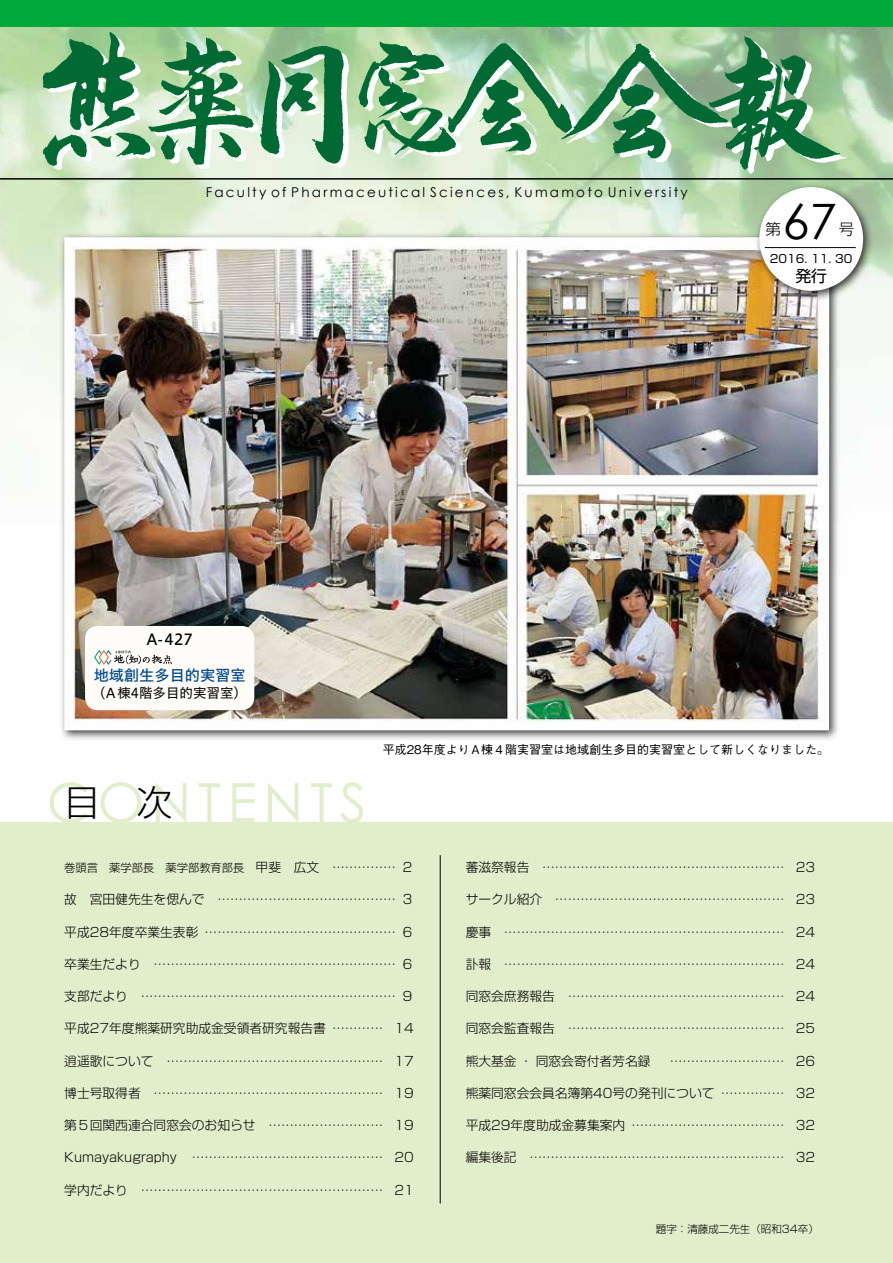
<style>
.page{position:relative;width:893px;height:1263px;background:#fff}
.page>*{position:absolute;margin:0;border:0;box-sizing:border-box;transform-origin:0 0}
.t1{font:54px "Century Gothic";letter-spacing:.125em;color:#e1eecb}
.t2{font:48.75px "Century Gothic";color:#000}
.t3{font:300 36px "Shin Go Pro";color:#000}
.t4{font:15.9px "Shin Go Pro";color:#000}
.t5{font:300 15.6px "Shin Go Pro";color:#000}
.t6{font:15.15px "Hiragino UD Sans Std N W5";color:#00478b}
.t7{font:15.15px "Hiragino UD Sans Std N W5";color:#000}
.t8{font:13.5px "Century Gothic";letter-spacing:.165em;color:#000}
.t9{font:13.5px "Hiragino UD Sans Std N W4";color:#000}
.t10{font:300 12.75px "Shin Go Pro";color:#000}
.t11{font:500 12px "Gothic BBB Pro";color:#000}
.t12{font:11.4px "Shin Go Pro";color:#000}
.t13{font:300 11.25px "Shin Go Pro";color:#000}
.t14{font:300 10.5px "Shin Go Pro";color:#000}
.s1{font-size:12.75px}
</style>
<div class="page">
<div style="left:0;top:822px;width:893px;height:441px;background:#e1eecb"></div>
<hr style="left:0;top:178px;width:893px;height:1px;background:#000">
<hr style="left:0;top:179px;width:893px;height:1px;background:#000">
<div style="left:0;top:0;width:893px;height:27px;background:#00a73b"></div>
<img style="left:42px;top:30px;width:806px;height:148px">
<img style="left:37px;top:27px;width:806px;height:146px">
<hr style="left:440px;top:855px;width:1px;height:348px;background:#000">
<div style="left:59px;top:232px;width:781px;height:509px;background:#000;opacity:.75"></div>
<img style="left:68px;top:241px;width:757px;height:485px">
<div style="left:64px;top:237px;width:765px;height:493px;border:3px solid #fff"></div>
<div style="left:754px;top:182px;width:120px;height:120px;background:#000;opacity:.75"></div>
<div style="left:759px;top:187px;width:104px;height:104px;background:#fff;border-radius:50%"></div>
<hr style="left:765px;top:247px;width:91px;height:1px;background:#000">
<div style="left:85px;top:626px;width:169px;height:84px;background:#fdfcf8;border-radius:13px"></div>
<svg style="left:94px;top:650px;width:78px;height:15px"></svg>
<p class="t8" style="left:206px;top:182px;width:483px">Faculty of Pharmaceutical Sciences, Kumamoto University</p>
<h2 class="t2" style="left:782px;top:187px;width:56px">67</h2>
<p class="t5" style="left:766px;top:217px;width:17px">第</p>
<p class="t5" style="left:839px;top:217px;width:17px">号</p>
<p class="t12" style="left:770px;top:249px;width:84px">2016. 11. 30</p>
<p class="t4" style="left:795px;top:263px;width:33px">発行</p>
<p class="t7" style="left:146px;top:628px;width:48px">A-427</p>
<p class="t6" style="left:94px;top:664px;width:153px">地域創生多目的実習室</p>
<p class="t9" style="left:92px;top:683px;width:156px">（A棟4階多目的実習室）</p>
<p class="t11" style="left:383px;top:739px;width:448px">平成28年度よりA棟４階実習室は地域創生多目的実習室として新しくなりました。</p>
<h1 class="t1" style="left:47px;top:765px;width:321px">CONTENTS</h1>
<p class="t13" style="left:64px;top:858px;width:351px">巻頭言　薬学部長　薬学部教育部長　<span class="s1">甲斐　広文 …………… ２</span></p>
<p class="t10" style="left:64px;top:889px;width:351px">故　宮田健先生を偲んで …………………………………… ３</p>
<p class="t10" style="left:64px;top:921px;width:351px">平成28年度卒業生表彰 ……………………………………… ６</p>
<p class="t10" style="left:64px;top:953px;width:351px">卒業生だより ………………………………………………… ６</p>
<p class="t10" style="left:64px;top:986px;width:351px">支部だより …………………………………………………… ９</p>
<p class="t10" style="left:64px;top:1018px;width:351px">平成27年度熊薬研究助成金受領者研究報告書 ………… 14</p>
<p class="t10" style="left:64px;top:1050px;width:351px">逍遥歌について …………………………………………… 17</p>
<p class="t10" style="left:64px;top:1082px;width:351px">博士号取得者 ……………………………………………… 19</p>
<p class="t10" style="left:64px;top:1115px;width:351px">第５回関西連合同窓会のお知らせ ……………………… 19</p>
<p class="t10" style="left:64px;top:1147px;width:351px">Kumayakugraphy ……………………………………… 20</p>
<p class="t10" style="left:64px;top:1179px;width:351px">学内だより ………………………………………………… 21</p>
<h3 class="t3" style="left:64px;top:773px;width:109px">目　次</h3>
<p class="t10" style="left:466px;top:857px;width:351px">蕃滋祭報告 ………………………………………………… 23</p>
<p class="t10" style="left:466px;top:889px;width:351px">サークル紹介　……………………………………………… 23</p>
<p class="t10" style="left:466px;top:921px;width:351px">慶事 ………………………………………………………… 24</p>
<p class="t10" style="left:466px;top:953px;width:351px">訃報 ………………………………………………………… 24</p>
<p class="t10" style="left:466px;top:986px;width:351px">同窓会庶務報告 …………………………………………… 24</p>
<p class="t10" style="left:466px;top:1018px;width:351px">同窓会監査報告 …………………………………………… 25</p>
<p class="t10" style="left:466px;top:1050px;width:186px">熊大基金・同窓会寄付者芳名録</p>
<p class="t10" style="left:670px;top:1050px;width:147px">……………………… 26</p>
<p class="t10" style="left:466px;top:1082px;width:351px">熊薬同窓会会員名簿第40号の発刊について …………… 32</p>
<p class="t10" style="left:466px;top:1115px;width:351px">平成29年度助成金募集案内 ……………………………… 32</p>
<p class="t10" style="left:466px;top:1147px;width:351px">編集後記 …………………………………………………… 32</p>
<p class="t14" style="left:656px;top:1220px;width:164px">題字：清藤成二先生（昭和34卒）</p>
</div>
